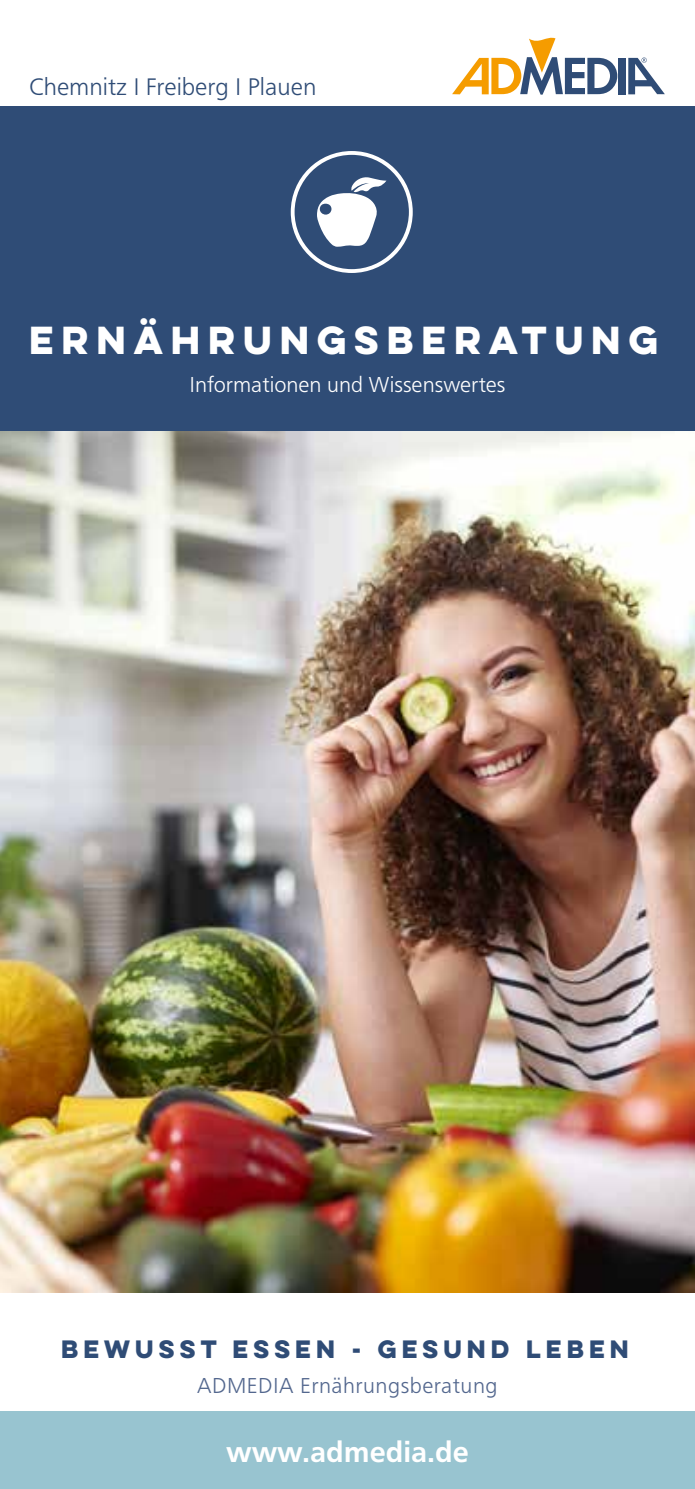
<style>
.page{position:relative;width:695px;height:1489px;background:#fff}
.page>*{position:absolute;margin:0;border:0;box-sizing:border-box;transform-origin:0 0}
.t1{font:700 35px "Lulo Clean W01 One";color:#fff}
.t2{font:500 30px "Frutus T";color:#fff}
.t3{font:300 25px "Frutus T";color:#2f4c76}
.t4{font:300 22.5px "Frutus T";color:#fff}
.t5{font:300 22.5px "Frutus T";letter-spacing:.02em;color:#53678e}
.t6{font:700 22.5px "Lulo Clean W01 One";color:#2f4c76}
</style>
<div class="page">
<div style="left:0;top:106px;width:694px;height:352px;background:#2f4c76"></div>
<div style="left:0;top:1410px;width:694px;height:78px;background:#98c4d0"></div>
<div style="left:618px;top:58px;width:7px;height:36px;background:#2f4c76"></div>
<svg style="left:452px;top:37px;width:165px;height:58px"></svg>
<svg style="left:628px;top:57px;width:36px;height:37px"></svg>
<img style="left:0;top:431px;width:694px;height:861px">
<svg style="left:291px;top:151px;width:121px;height:122px"></svg>
<p class="t3" style="left:29px;top:72px;width:289px">Chemnitz I Freiberg I Plauen</p>
<h1 class="t1" style="left:29px;top:315px;width:638px">ERNÄHRUNGSBERATUNG</h1>
<p class="t4" style="left:189px;top:371px;width:317px">Informationen und Wissenswertes</p>
<p class="t6" style="left:61px;top:1332px;width:574px">BEWUSST ESSEN - GESUND LEBEN</p>
<p class="t5" style="left:197px;top:1372px;width:302px">ADMEDIA Ernährungsberatung</p>
<h2 class="t2" style="left:226px;top:1433px;width:244px">www.admedia.de</h2>
</div>
